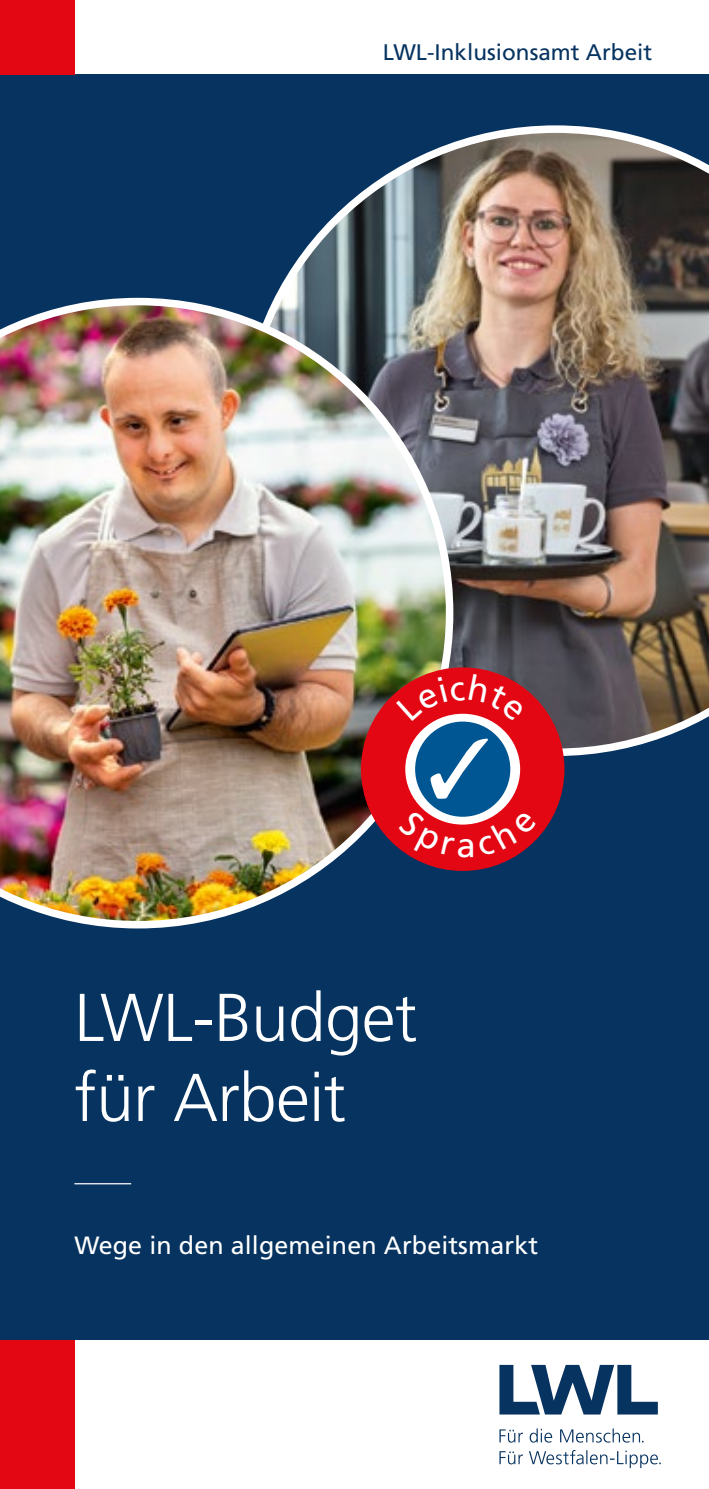
<style>
.page{position:relative;width:709px;height:1489px;background:#fff}
.page>*{position:absolute;margin:0;border:0;box-sizing:border-box;transform-origin:0 0}
.t1{font:300 67.5px/80px "Frutiger LT Pro";letter-spacing:-.01em;color:#fff}
.t2{font:34.75px "Frutiger LT Pro";color:#fff}
.t3{font:25px "Frutiger LT Pro";letter-spacing:.005em;color:#fff}
.t4{font:22.5px "Frutiger LT Pro";color:#073360}
</style>
<div class="page">
<div style="left:0;top:74px;width:709px;height:1265px;background:#073360"></div>
<div style="left:0;top:1339px;width:74px;height:149px;background:#e30613"></div>
<hr style="left:74px;top:1182px;width:57px;height:2px;background:#fff">
<svg style="left:499px;top:1364px;width:159px;height:50px"></svg>
<svg style="left:499px;top:1450px;width:161px;height:17px"></svg>
<svg style="left:499px;top:1428px;width:144px;height:14px"></svg>
<div style="left:0;top:0;width:74px;height:74px;background:#e30613"></div>
<img style="left:274px;top:125px;width:435px;height:631px">
<img style="left:0;top:298px;width:453px;height:630px">
<div style="left:361px;top:667px;width:203px;height:203px;background:#e30613;border-radius:50%"></div>
<div style="left:405px;top:713px;width:115px;height:111px;background:#fff;border-radius:50%"></div>
<div style="left:415px;top:721px;width:95px;height:95px;background:#005693;border-radius:50%"></div>
<svg style="left:430px;top:738px;width:58px;height:60px"></svg>
<svg style="left:396px;top:674px;width:129px;height:47px"></svg>
<svg style="left:398px;top:809px;width:57px;height:48px"></svg>
<svg style="left:477px;top:810px;width:60px;height:46px"></svg>
<p class="t4" style="left:383px;top:39px;width:271px">LWL-Inklusionsamt Arbeit</p>
<p class="t2" style="left:456px;top:824px;width:21px">a</p>
<h1 class="t1" style="left:74px;top:978px;width:344px">LWL-Budget für Arbeit</h1>
<h2 class="t3" style="left:74px;top:1230px;width:465px">Wege in den allgemeinen Arbeitsmarkt</h2>
</div>
